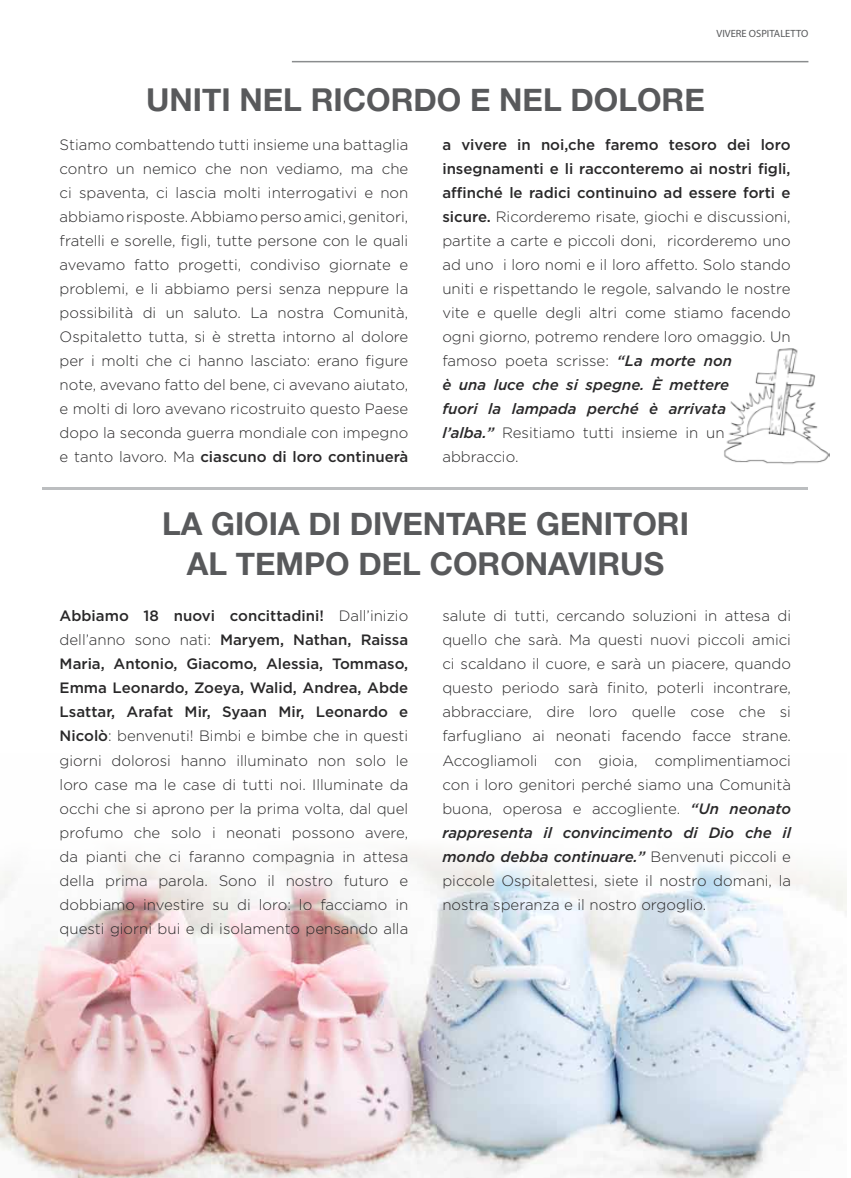
<style>
.page{position:relative;width:851px;height:1178px;background:#fff}
.page>*{position:absolute;margin:0;border:0;box-sizing:border-box;transform-origin:0 0}
.t1{font:700 31.5px "Helvetica Neue";color:#58595b}
.t2{font:300 15px/24px "Gotham";color:#292829;text-align:justify}
.t3{font:10.5px "Myriad Pro";color:#58595b}
.s1{font-weight:500}
.s2{font-weight:500;font-style:italic}
</style>
<div class="page">
<img style="left:724px;top:348px;width:105px;height:116px">
<img style="left:0;top:849px;width:846px;height:329px">
<hr style="left:292px;top:61px;width:516px;height:1px;background:#8a8c8e">
<hr style="left:43px;top:488px;width:765px;height:2px;background:#bcbec0">
<p class="t3" style="left:716px;top:27px;width:93px">VIVERE OSPITALETTO</p>
<h1 class="t1" style="left:146px;top:75px;width:18px">UNITI</h1>
<h1 class="t1" style="left:239px;top:75px;width:21px">NEL</h1>
<h1 class="t1" style="left:311px;top:75px;width:23px">RICORDO</h1>
<h1 class="t1" style="left:470px;top:75px;width:51px">E NEL</h1>
<h1 class="t1" style="left:570px;top:75px;width:23px">DOLORE</h1>
<p class="t2" style="left:60px;top:132px;width:350px">Stiamo combattendo tutti insieme una battaglia contro un nemico che non vediamo, ma che ci spaventa, ci lascia molti interrogativi e non abbiamo risposte. Abbiamo perso amici, genitori, fratelli e sorelle, figli, tutte persone con le quali avevamo fatto progetti, condiviso giornate e problemi, e li abbiamo persi senza neppure la possibilità di un saluto. La nostra Comunità, Ospitaletto tutta, si è stretta intorno al dolore per i molti che ci hanno lasciato: erano figure note, avevano fatto del bene, ci avevano aiutato, e molti di loro avevano ricostruito questo Paese dopo la seconda guerra mondiale con impegno e tanto lavoro. Ma <span class="s1">ciascuno di loro continuerà</span></p>
<p class="t2" style="left:442px;top:132px;width:350px;text-align:left"><span class="s1">a vivere in noi,che faremo tesoro dei loro insegnamenti e li racconteremo ai nostri figli, affinché le radici continuino ad essere forti e sicure.</span> Ricorderemo risate, giochi e discussioni, partite a carte e piccoli doni, ricorderemo uno ad uno i loro nomi e il loro affetto. Solo stando uniti e rispettando le regole, salvando le nostre vite e quelle degli altri come stiamo facendo ogni giorno, potremo rendere loro omaggio. Un famoso poeta scrisse: <span class="s2">“La morte non<br>è una luce che si spegne. È mettere<br>fuori la lampada perché è arrivata<br>l’alba.”</span> Resitiamo tutti insieme in un abbraccio.</p>
<h1 class="t1" style="left:162px;top:499px;width:68px">LA GIOIA</h1>
<h1 class="t1" style="left:308px;top:499px;width:62px">DI DIVENTARE</h1>
<h1 class="t1" style="left:536px;top:499px;width:20px">GENITORI</h1>
<h1 class="t1" style="left:187px;top:539px;width:73px">AL TEMPO</h1>
<h1 class="t1" style="left:358px;top:539px;width:21px">DEL</h1>
<h1 class="t1" style="left:429px;top:539px;width:23px">CORONAVIRUS</h1>
<p class="t2" style="left:60px;top:604px;width:350px"><span class="s1">Abbiamo 18 nuovi concittadini!</span> Dall’inizio dell’anno sono nati: <span class="s1">Maryem, Nathan, Raissa Maria, Antonio, Giacomo, Alessia, Tommaso, Emma Leonardo, Zoeya, Walid, Andrea, Abde Lsattar, Arafat Mir, Syaan Mir, Leonardo e Nicolò</span>: benvenuti! Bimbi e bimbe che in questi giorni dolorosi hanno illuminato non solo le loro case ma le case di tutti noi. Illuminate da occhi che si aprono per la prima volta, dal quel profumo che solo i neonati possono avere, da pianti che ci faranno compagnia in attesa della prima parola. Sono il nostro futuro e dobbiamo investire su di loro: lo facciamo in questi giorni bui e di isolamento pensando alla</p>
<p class="t2" style="left:442px;top:604px;width:350px">salute di tutti, cercando soluzioni in attesa di quello che sarà. Ma questi nuovi piccoli amici ci scaldano il cuore, e sarà un piacere, quando questo periodo sarà finito, poterli incontrare, abbracciare, dire loro quelle cose che si farfugliano ai neonati facendo facce strane.<br>Accogliamoli con gioia, complimentiamoci con i loro genitori perché siamo una Comunità buona, operosa e accogliente. <span class="s2">“Un neonato rappresenta il convincimento di Dio che il mondo debba continuare.”</span> Benvenuti piccoli e piccole Ospitalettesi, siete il nostro domani, la nostra speranza e il nostro orgoglio.</p>
</div>
